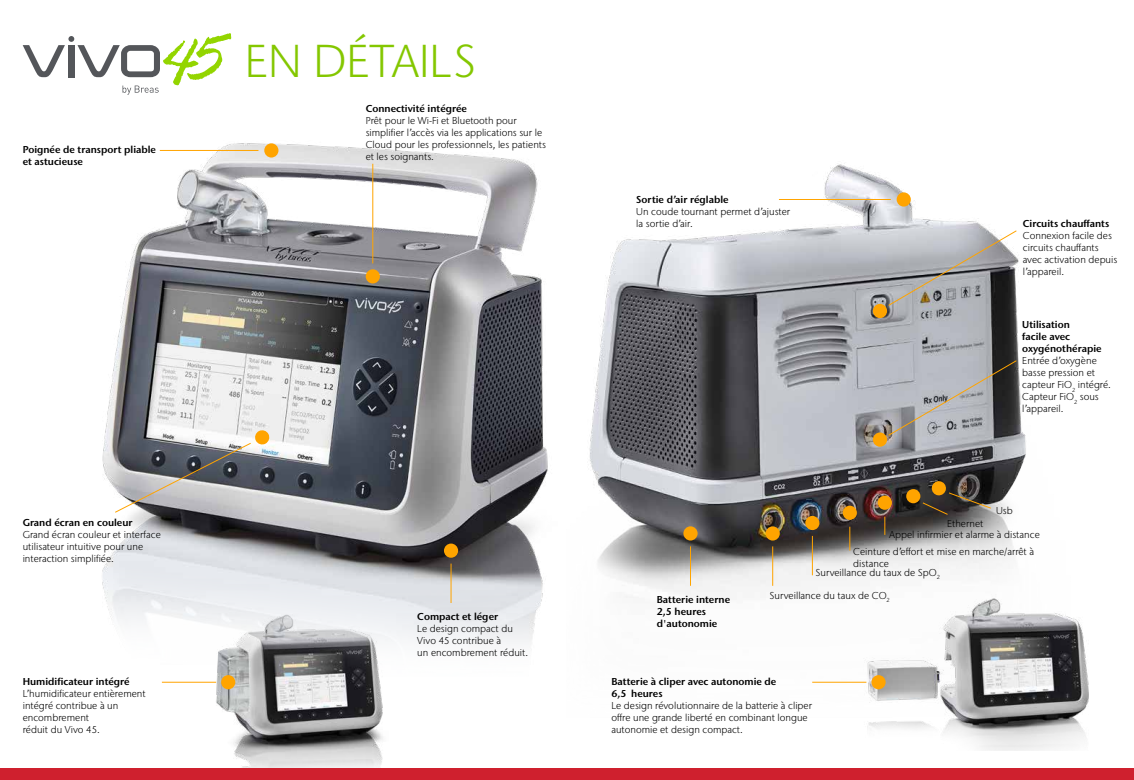
<style>
.page{position:relative;width:1134px;height:780px;background:#fff}
.page>*{position:absolute;margin:0;border:0;box-sizing:border-box;transform-origin:0 0}
.t1{font:300 46px "Stone Sans IIITC Std";color:#84c700}
.t2{font:300 10px/12px "Stone Sans IIITC Std";color:#000}
.t3{font:600 10px/12px "Stone Sans IIITC Std";color:#000}
</style>
<div class="page">
<img style="left:589px;top:164px;width:437px;height:434px">
<img style="left:216px;top:703px;width:167px;height:65px">
<img style="left:22px;top:36px;width:526px;height:667px">
<img style="left:795px;top:583px;width:294px;height:167px">
<hr style="left:779px;top:199px;width:112px;height:1px;background:#ffa400">
<div style="left:897px;top:192px;width:14px;height:14px;background:#ffa400;border-radius:50%"></div>
<hr style="left:160px;top:150px;width:98px;height:1px;background:#ffa400">
<div style="left:264px;top:143px;width:14px;height:14px;background:#ffa400;border-radius:50%"></div>
<svg style="left:114px;top:429px;width:156px;height:84px;background:#979798"></svg>
<hr style="left:372px;top:164px;width:1px;height:99px;background:#ffa400">
<div style="left:366px;top:269px;width:14px;height:14px;background:#ffa400;border-radius:50%"></div>
<div style="left:843px;top:505px;width:14px;height:15px;background:#ffa400;border-radius:50%"></div>
<hr style="left:450px;top:563px;width:1px;height:40px;background:#ffa400">
<div style="left:444px;top:543px;width:14px;height:14px;background:#ffa400;border-radius:50%"></div>
<hr style="left:690px;top:546px;width:1px;height:39px;background:#ffa400">
<div style="left:683px;top:526px;width:15px;height:14px;background:#ffa400;border-radius:50%"></div>
<svg style="left:887px;top:229px;width:131px;height:78px;background:#a3a3a5"></svg>
<svg style="left:887px;top:359px;width:131px;height:77px;background:#97989b"></svg>
<div style="left:873px;top:432px;width:14px;height:14px;background:#ffa400;border-radius:50%"></div>
<div style="left:873px;top:304px;width:14px;height:14px;background:#ffa400;border-radius:50%"></div>
<hr style="left:162px;top:681px;width:54px;height:1px;background:#ffa400">
<div style="left:221px;top:675px;width:14px;height:14px;background:#ffa400;border-radius:50%"></div>
<hr style="left:812px;top:681px;width:54px;height:1px;background:#ffa400">
<div style="left:871px;top:675px;width:15px;height:14px;background:#ffa400;border-radius:50%"></div>
<svg style="left:23px;top:33px;width:208px;height:62px"></svg>
<div style="left:906px;top:489px;width:14px;height:14px;background:#ffa400;border-radius:50%"></div>
<svg style="left:921px;top:480px;width:71px;height:35px;background:#4c4132"></svg>
<hr style="left:772px;top:546px;width:1px;height:39px;background:#ffa400">
<div style="left:766px;top:526px;width:14px;height:14px;background:#ffa400;border-radius:50%"></div>
<hr style="left:812px;top:536px;width:1px;height:39px;background:#ffa400">
<div style="left:805px;top:516px;width:14px;height:14px;background:#ffa400;border-radius:50%"></div>
<svg style="left:849px;top:526px;width:1px;height:24px"></svg>
<div style="left:878px;top:495px;width:14px;height:14px;background:#ffa400;border-radius:50%"></div>
<svg style="left:884px;top:516px;width:1px;height:19px"></svg>
<div style="left:558px;top:768px;width:576px;height:12px;background:#cf202e"></div>
<div style="left:0;top:768px;width:575px;height:12px;background:#cf202e"></div>
<p class="t3" style="left:23px;top:143px;width:135px">Poignée de transport pliable et astucieuse</p>
<p class="t3" style="left:23px;top:516px;width:111px">Grand écran en couleur</p>
<p class="t2" style="left:23px;top:528px;width:140px">Grand écran couleur et interface utilisateur intuitive pour une interaction simplifiée.</p>
<p class="t3" style="left:23px;top:675px;width:109px">Humidificateur intégré</p>
<p class="t2" style="left:23px;top:687px;width:125px">L’humidificateur entièrement intégré contribue à un encombrement<br>réduit du Vivo 45.</p>
<h1 class="t1" style="left:245px;top:33px;width:232px">EN DÉTAILS</h1>
<p class="t3" style="left:366px;top:102px;width:103px">Connectivité intégrée</p>
<p class="t2" style="left:366px;top:115px;width:182px">Prêt pour le Wi-Fi et Bluetooth pour simplifier l’accès via les applications sur le Cloud pour les professionnels, les patients et les soignants.</p>
<p class="t3" style="left:417px;top:610px;width:82px">Compact et léger</p>
<p class="t2" style="left:417px;top:622px;width:112px">Le design compact du<br>Vivo 45 contribue à<br>un encombrement réduit.</p>
<p class="t3" style="left:636px;top:193px;width:94px">Sortie d’air réglable</p>
<p class="t2" style="left:636px;top:205px;width:155px">Un coude tournant permet d’ajuster la sortie d’air.</p>
<p class="t3" style="left:1023px;top:218px;width:88px">Circuits chauffants</p>
<p class="t2" style="left:1023px;top:230px;width:96px">Connexion facile des circuits chauffants avec activation depuis l’appareil.</p>
<p class="t3" style="left:1022px;top:318px;width:81px">Utilisation<br>facile avec oxygénothérapie</p>
<p class="t2" style="left:1022px;top:355px;width:90px">Entrée d’oxygène basse pression et capteur FiO<sub>2</sub> intégré.<br>Capteur FiO<sub>2</sub> sous l’appareil.</p>
<p class="t2" style="left:947px;top:517px;width:38px">Ethernet</p>
<p class="t2" style="left:996px;top:505px;width:18px">Usb</p>
<p class="t2" style="left:889px;top:528px;width:152px">Appel infirmier et alarme à distance</p>
<p class="t2" style="left:853px;top:545px;width:182px">Ceinture d’effort et mise en marche/arrêt à distance</p>
<p class="t2" style="left:815px;top:566px;width:126px">Surveillance du taux de SpO<sub>2</sub></p>
<p class="t3" style="left:657px;top:593px;width:75px">Batterie interne<br>2,5 heures d'autonomie</p>
<p class="t2" style="left:769px;top:589px;width:122px">Surveillance du taux de CO<sub>2</sub></p>
<p class="t3" style="left:611px;top:675px;width:167px">Batterie à cliper avec autonomie de<br>6,5 heures</p>
<p class="t2" style="left:611px;top:699px;width:202px">Le design révolutionnaire de la batterie à cliper offre une grande liberté en combinant longue autonomie et design compact.</p>
</div>
